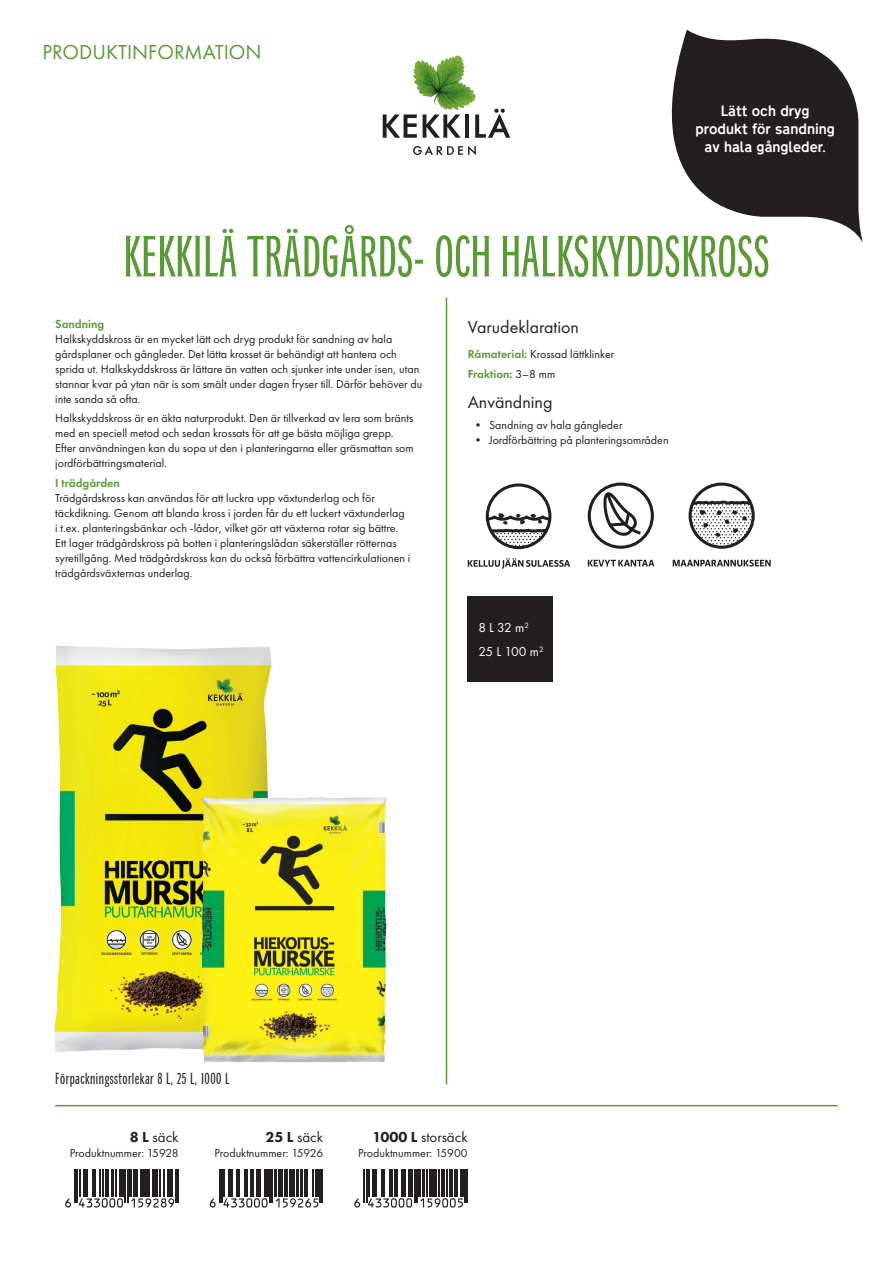
<style>
.page{position:relative;width:893px;height:1263px;background:#fff}
.page>*{position:absolute;margin:0;border:0;box-sizing:border-box;transform-origin:0 0}
.t1{font:54px "Baltra GD";color:#589b35}
.t2{font:21px "Futura PT";color:#589b35}
.t3{font:18px "Futura PT";color:#231f20}
.t4{font:15px "Baltra GD";letter-spacing:.03em;color:#231f20}
.t5{font:15px "Futura PT";color:#231f20}
.t6{font:500 13.5px/18px "Transport New";color:#fff;text-align:center}
.t7{font:13.5px/24px "Futura PT";letter-spacing:-.045em;color:#fff}
.t8{font:12px/15px "Futura PT";color:#231f20}
.t9{font:600 12px "Futura PT";color:#589b35}
.s1{font-weight:600;color:#589b35}
.s2{font-weight:800}
</style>
<div class="page">
<hr style="left:446px;top:298px;width:1px;height:786px;background:#589b35">
<hr style="left:55px;top:1105px;width:783px;height:1px;background:#589b35">
<img style="left:415px;top:55px;width:44px;height:17px">
<svg style="left:383px;top:114px;width:34px;height:24px"></svg>
<svg style="left:423px;top:114px;width:38px;height:24px"></svg>
<hr style="left:465px;top:114px;width:4px;height:24px;background:#231f20">
<svg style="left:475px;top:109px;width:35px;height:29px"></svg>
<svg style="left:413px;top:146px;width:63px;height:9px"></svg>
<svg style="left:65px;top:1198px;width:6px;height:9px"></svg>
<hr style="left:75px;top:1169px;width:1px;height:33px;background:#231f20">
<hr style="left:77px;top:1169px;width:1px;height:33px;background:#231f20">
<svg style="left:79px;top:1169px;width:45px;height:38px"></svg>
<hr style="left:125px;top:1169px;width:1px;height:33px;background:#231f20">
<hr style="left:127px;top:1169px;width:1px;height:33px;background:#231f20">
<hr style="left:129px;top:1169px;width:3px;height:28px;background:#231f20">
<svg style="left:131px;top:1169px;width:43px;height:38px"></svg>
<hr style="left:175px;top:1169px;width:1px;height:33px;background:#231f20">
<hr style="left:177px;top:1169px;width:1px;height:33px;background:#231f20">
<svg style="left:354px;top:1198px;width:6px;height:9px"></svg>
<hr style="left:364px;top:1169px;width:1px;height:33px;background:#231f20">
<hr style="left:366px;top:1169px;width:1px;height:33px;background:#231f20">
<svg style="left:368px;top:1169px;width:45px;height:38px"></svg>
<hr style="left:414px;top:1169px;width:1px;height:33px;background:#231f20">
<hr style="left:416px;top:1169px;width:1px;height:33px;background:#231f20">
<hr style="left:418px;top:1169px;width:3px;height:28px;background:#231f20">
<svg style="left:420px;top:1169px;width:43px;height:38px"></svg>
<hr style="left:460px;top:1169px;width:3px;height:28px;background:#231f20">
<hr style="left:464px;top:1169px;width:1px;height:33px;background:#231f20">
<hr style="left:466px;top:1169px;width:2px;height:33px;background:#231f20">
<svg style="left:210px;top:1198px;width:6px;height:9px"></svg>
<hr style="left:219px;top:1169px;width:1px;height:33px;background:#231f20">
<hr style="left:221px;top:1169px;width:2px;height:33px;background:#231f20">
<svg style="left:223px;top:1169px;width:45px;height:38px"></svg>
<hr style="left:269px;top:1169px;width:2px;height:33px;background:#231f20">
<hr style="left:272px;top:1169px;width:1px;height:33px;background:#231f20">
<hr style="left:274px;top:1169px;width:2px;height:28px;background:#231f20">
<svg style="left:276px;top:1169px;width:42px;height:38px"></svg>
<hr style="left:315px;top:1169px;width:4px;height:28px;background:#231f20">
<hr style="left:320px;top:1169px;width:1px;height:33px;background:#231f20">
<hr style="left:322px;top:1169px;width:1px;height:33px;background:#231f20">
<svg style="left:671px;top:30px;width:192px;height:213px;fill:#231f20"></svg>
<img style="left:54px;top:645px;width:218px;height:407px">
<svg style="left:587px;top:482px;width:67px;height:67px"></svg>
<svg style="left:588px;top:560px;width:66px;height:6px"></svg>
<svg style="left:688px;top:482px;width:67px;height:67px"></svg>
<svg style="left:673px;top:560px;width:98px;height:6px"></svg>
<svg style="left:485px;top:483px;width:67px;height:67px"></svg>
<svg style="left:468px;top:558px;width:102px;height:11px"></svg>
<img style="left:200px;top:792px;width:187px;height:270px">
<div style="left:468px;top:596px;width:85px;height:85px;background:#231f20"></div>
<h2 class="t2" style="left:43px;top:39px;width:221px">PRODUKTINFORMATION</h2>
<p class="t6" style="left:695px;top:101px;width:141px">Lätt och dryg produkt för sandning av hala gångleder.</p>
<h1 class="t1" style="left:123px;top:225px;width:648px">KEKKILÄ TRÄDGÅRDS- OCH HALKSKYDDSKROSS</h1>
<p class="t9" style="left:55px;top:317px;width:50px">Sandning</p>
<p class="t8" style="left:55px;top:331px;width:369px">Halkskyddskross är en mycket lätt och dryg produkt för sandning av hala gårdsplaner och gångleder. Det lätta krosset är behändigt att hantera och sprida ut. Halkskyddskross är lättare än vatten och sjunker inte under isen, utan stannar kvar på ytan när is som smält under dagen fryser till. Därför behöver du inte sanda så ofta.</p>
<p class="t8" style="left:55px;top:411px;width:360px">Halkskyddskross är en äkta naturprodukt. Den är tillverkad av lera som bränts med en speciell metod och sedan krossats för att ge bästa möjliga grepp.<br>Efter användningen kan du sopa ut den i planteringarna eller gräsmattan som jordförbättringsmaterial.</p>
<p class="t9" style="left:55px;top:475px;width:66px">I trädgården</p>
<p class="t8" style="left:55px;top:490px;width:357px">Trädgårdskross kan användas för att luckra upp växtunderlag och för täckdikning. Genom att blanda kross i jorden får du ett luckert växtunderlag<br>i t.ex. planteringsbänkar och -lådor, vilket gör att växterna rotar sig bättre.<br>Ett lager trädgårdskross på botten i planteringslådan säkerställer rötternas syretillgång. Med trädgårdskross kan du också förbättra vattencirkulationen i trädgårdsväxternas underlag.</p>
<h3 class="t3" style="left:468px;top:316px;width:113px">Varudeklaration</h3>
<p class="t8" style="left:468px;top:345px;width:148px;line-height:19.2px"><span class="s1">Råmaterial:</span> Krossad lättklinker<br><span class="s1">Fraktion:</span> 3–8 mm</p>
<h3 class="t3" style="left:468px;top:391px;width:86px">Användning</h3>
<p class="t8" style="left:472px;top:418px;width:152px">• Sandning av hala gångleder</p>
<p class="t8" style="left:472px;top:433px;width:198px">• Jordförbättring på planteringsområden</p>
<p class="t7" style="left:478px;top:615px;width:66px">8 L 32 m<sup>2<br></sup>25 L 100 m<sup>2</sup></p>
<p class="t4" style="left:55px;top:1070px;width:176px">Förpackningsstorlekar 8 L, 25 L, 1000 L</p>
<p class="t5" style="left:130px;top:1128px;width:50px"><span class="s2">8 L</span> säck</p>
<p class="t8" style="left:70px;top:1145px;width:110px">Produktnummer: 15928</p>
<p class="t5" style="left:265px;top:1128px;width:59px"><span class="s2">25 L</span> säck</p>
<p class="t8" style="left:214px;top:1145px;width:110px">Produktnummer: 15926</p>
<p class="t5" style="left:372px;top:1128px;width:97px"><span class="s2">1000 L</span> storsäck</p>
<p class="t8" style="left:358px;top:1145px;width:111px">Produktnummer: 15900</p>
</div>
